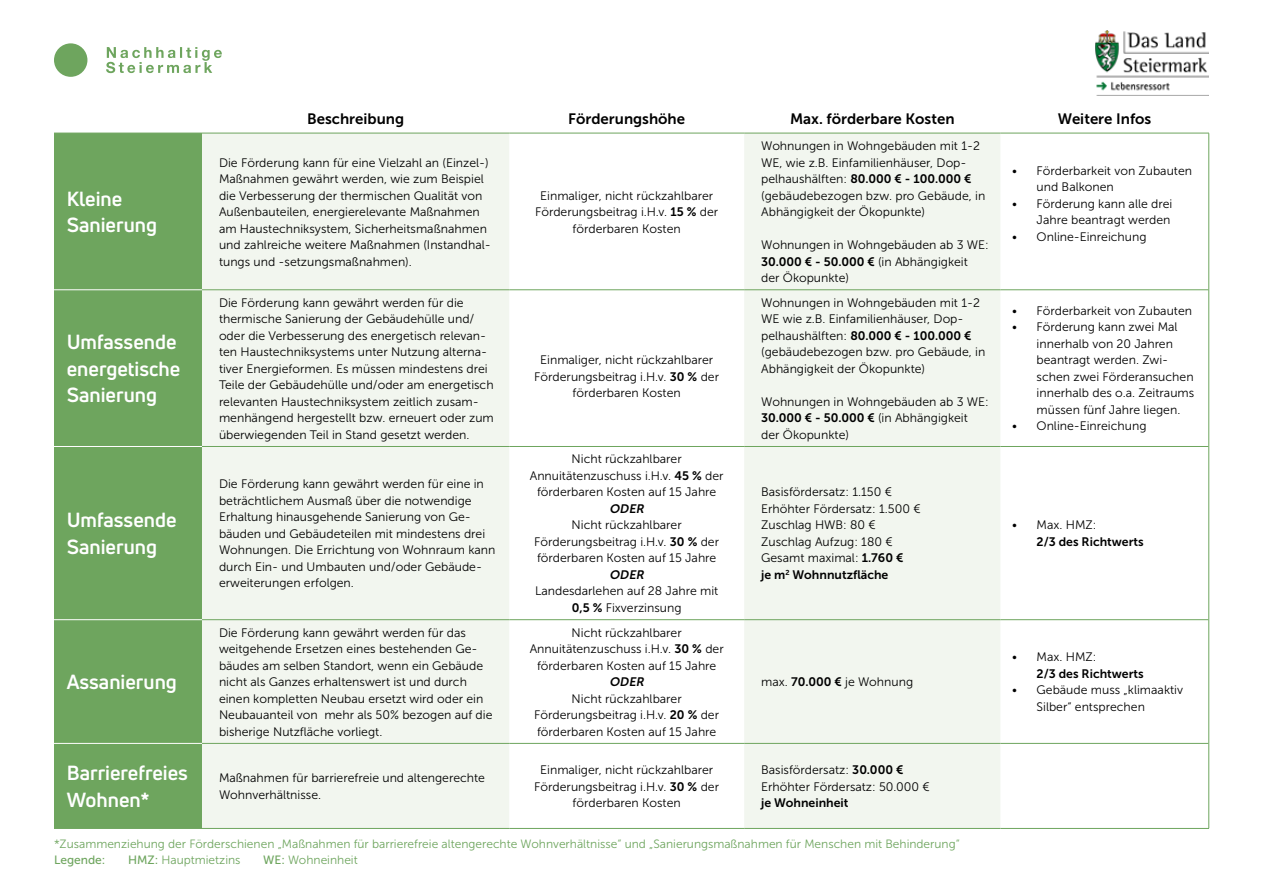
<style>
.page{position:relative;width:1263px;height:893px;background:#fff}
.page>*{position:absolute;margin:0;border:0;box-sizing:border-box;transform-origin:0 0}
.t1{font:700 19.95px/26.7px "Uni Neue";color:#fff}
.t2{font:15px "Museo Sans 700";color:#000}
.t3{font:12.3px/16.5px "Museo Sans 300";color:#000}
.t4{font:12.3px "Museo Sans 700";color:#000}
.t5{font:italic 12.3px "Museo Sans 700";color:#000}
.t6{font:12px "Museo Sans 300";color:#6ea55e}
.t7{font:12px "Museo Sans 500";color:#6ea55e}
.s1{font-family:"Museo Sans 700"}
.s2{font-family:"Museo Sans 300"}
.s3{font-family:"Museo Sans 500"}
</style>
<div class="page">
<div style="left:54px;top:134px;width:148px;height:694px;background:#6ea55e"></div>
<svg style="left:202px;top:134px;width:798px;height:694px;fill:#f2f6ef"></svg>
<hr style="left:54px;top:133px;width:148px;height:1px;background:#6ea55e">
<hr style="left:202px;top:133px;width:307px;height:1px;background:#6ea55e">
<hr style="left:509px;top:133px;width:235px;height:1px;background:#6ea55e">
<hr style="left:744px;top:133px;width:256px;height:1px;background:#6ea55e">
<hr style="left:1000px;top:133px;width:209px;height:1px;background:#6ea55e">
<hr style="left:202px;top:290px;width:307px;height:1px;background:#6ea55e">
<hr style="left:509px;top:290px;width:235px;height:1px;background:#6ea55e">
<hr style="left:744px;top:290px;width:256px;height:1px;background:#6ea55e">
<hr style="left:1000px;top:290px;width:208px;height:1px;background:#6ea55e">
<hr style="left:202px;top:446px;width:307px;height:1px;background:#6ea55e">
<hr style="left:509px;top:446px;width:235px;height:1px;background:#6ea55e">
<hr style="left:744px;top:446px;width:256px;height:1px;background:#6ea55e">
<hr style="left:1000px;top:446px;width:208px;height:1px;background:#6ea55e">
<hr style="left:202px;top:619px;width:307px;height:1px;background:#6ea55e">
<hr style="left:509px;top:619px;width:235px;height:1px;background:#6ea55e">
<hr style="left:744px;top:619px;width:256px;height:1px;background:#6ea55e">
<hr style="left:1000px;top:619px;width:208px;height:1px;background:#6ea55e">
<hr style="left:202px;top:743px;width:307px;height:1px;background:#6ea55e">
<hr style="left:509px;top:743px;width:235px;height:1px;background:#6ea55e">
<hr style="left:744px;top:743px;width:256px;height:1px;background:#6ea55e">
<hr style="left:1000px;top:743px;width:208px;height:1px;background:#6ea55e">
<hr style="left:54px;top:828px;width:148px;height:1px;background:#6ea55e">
<hr style="left:202px;top:828px;width:307px;height:1px;background:#6ea55e">
<hr style="left:509px;top:828px;width:235px;height:1px;background:#6ea55e">
<hr style="left:744px;top:828px;width:256px;height:1px;background:#6ea55e">
<hr style="left:1000px;top:828px;width:209px;height:1px;background:#6ea55e">
<hr style="left:1208px;top:133px;width:1px;height:157px;background:#6ea55e">
<hr style="left:1208px;top:290px;width:1px;height:156px;background:#6ea55e">
<hr style="left:1208px;top:446px;width:1px;height:174px;background:#6ea55e">
<hr style="left:1208px;top:620px;width:1px;height:123px;background:#6ea55e">
<hr style="left:1208px;top:743px;width:1px;height:85px;background:#6ea55e">
<hr style="left:54px;top:290px;width:148px;height:1px;background:#fff">
<hr style="left:54px;top:446px;width:148px;height:1px;background:#fff">
<hr style="left:54px;top:619px;width:148px;height:1px;background:#fff">
<hr style="left:54px;top:743px;width:148px;height:1px;background:#fff">
<svg style="left:106px;top:47px;width:116px;height:26px"></svg>
<div style="left:54px;top:43px;width:33px;height:34px;background:#6ea55e;border-radius:50%"></div>
<img style="left:1095px;top:31px;width:114px;height:65px">
<h1 class="t1" style="left:67px;top:185px;width:92px">Kleine<br>Sanierung</h1>
<h1 class="t1" style="left:67px;top:328px;width:115px">Umfassende energetische<br>Sanierung</h1>
<h1 class="t1" style="left:67px;top:506px;width:111px">Umfassende<br>Sanierung</h1>
<h1 class="t1" style="left:67px;top:668px;width:112px">Assanierung</h1>
<p class="t2" style="left:307px;top:110px;width:98px">Beschreibung</p>
<p class="t2" style="left:568px;top:110px;width:118px">Förderungshöhe</p>
<p class="t2" style="left:790px;top:110px;width:166px">Max. förderbare Kosten</p>
<p class="t2" style="left:1058px;top:110px;width:95px">Weitere Infos</p>
<p class="t3" style="left:219px;top:154px;width:273px">Die Förderung kann für eine Vielzahl an (Einzel-)<br>Maßnahmen gewährt werden, wie zum Beispiel die Verbesserung der thermischen Qualität von Außenbauteilen, energierelevante Maßnahmen am Haustechniksystem, Sicherheitsmaßnahmen und zahlreiche weitere Maßnahmen (Instandhal&shy;tungs und -setzungsmaßnahmen).</p>
<p class="t3" style="left:219px;top:294px;width:276px">Die Förderung kann gewährt werden für die thermische Sanierung der Gebäudehülle und/ oder die Verbesserung des energetisch relevan&shy;ten Haustechniksystems unter Nutzung alterna&shy;tiver Energieformen. Es müssen mindestens drei Teile der Gebäudehülle und/oder am energetisch relevanten Haustechniksystem zeitlich zusam&shy;menhängend hergestellt bzw. erneuert oder zum überwiegenden Teil in Stand gesetzt werden.</p>
<p class="t3" style="left:219px;top:476px;width:278px">Die Förderung kann gewährt werden für eine in beträchtlichem Ausmaß über die notwendige Erhaltung hinausgehende Sanierung von Ge&shy;bäuden und Gebäudeteilen mit mindestens drei Wohnungen. Die Errichtung von Wohnraum kann durch Ein- und Umbauten und/oder Gebäude&shy;erweiterungen erfolgen.</p>
<p class="t3" style="left:535px;top:187px;width:185px;text-align:center">Einmaliger, nicht rückzahlbarer<br>Förderungsbeitrag i.H.v. <span class="s1">15 %</span> der förderbaren Kosten</p>
<p class="t3" style="left:534px;top:352px;width:186px;text-align:center">Einmaliger, nicht rückzahlbarer<br>Förderungsbeitrag i.H.v. <span class="s1">30 %</span> der förderbaren Kosten</p>
<p class="t3" style="left:530px;top:451px;width:195px;text-align:center">Nicht rückzahlbarer<br>Annuitätenzuschuss i.H.v. <span class="s1">45 %</span> der förderbaren Kosten auf 15 Jahre</p>
<p class="t5" style="left:610px;top:502px;width:38px">ODER</p>
<p class="t3" style="left:534px;top:517px;width:186px;text-align:center">Nicht rückzahlbarer<br>Förderungsbeitrag i.H.v. <span class="s1">30 %</span> der förderbaren Kosten auf 15 Jahre</p>
<p class="t5" style="left:610px;top:568px;width:38px">ODER</p>
<p class="t3" style="left:535px;top:583px;width:185px;text-align:center">Landesdarlehen auf 28 Jahre mit<br><span class="s1">0,5 %</span> Fixverzinsung</p>
<p class="t3" style="left:219px;top:624px;width:275px">Die Förderung kann gewährt werden für das weitgehende Ersetzen eines bestehenden Ge&shy;bäudes am selben Standort, wenn ein Gebäude nicht als Ganzes erhaltenswert ist und durch einen kompletten Neubau ersetzt wird oder ein Neubauanteil von mehr als 50% bezogen auf die bisherige Nutzfläche vorliegt.</p>
<p class="t3" style="left:530px;top:624px;width:196px;text-align:center">Nicht rückzahlbarer<br>Annuitätenzuschuss i.H.v. <span class="s1">30 %</span> der förderbaren Kosten auf 15 Jahre</p>
<p class="t5" style="left:610px;top:675px;width:38px">ODER</p>
<p class="t3" style="left:534px;top:690px;width:186px;text-align:center">Nicht rückzahlbarer<br>Förderungsbeitrag i.H.v. <span class="s1">20 %</span> der förderbaren Kosten auf 15 Jahre</p>
<p class="t3" style="left:761px;top:138px;width:220px">Wohnungen in Wohngebäuden mit 1-2<br>WE, wie z.B. Einfamilienhäuser, Dop-</p>
<p class="t4" style="left:761px;top:172px;width:212px"><span class="s2">pelhaushälften:</span> 80.000 € - 100.000 €</p>
<p class="t3" style="left:761px;top:187px;width:226px">(gebäudebezogen bzw. pro Gebäude, in<br>Abhängigkeit der Ökopunkte)</p>
<p class="t3" style="left:761px;top:237px;width:229px">Wohnungen in Wohngebäuden ab 3 WE:</p>
<p class="t4" style="left:761px;top:254px;width:208px">30.000 € - 50.000 € <span class="s2">(in Abhängigkeit</span></p>
<p class="t3" style="left:761px;top:270px;width:89px">der Ökopunkte)</p>
<p class="t3" style="left:761px;top:294px;width:220px">Wohnungen in Wohngebäuden mit 1-2<br>WE wie z.B. Einfamilienhäuser, Dop-</p>
<p class="t4" style="left:761px;top:329px;width:212px"><span class="s2">pelhaushälften:</span> 80.000 € - 100.000 €</p>
<p class="t3" style="left:761px;top:344px;width:226px">(gebäudebezogen bzw. pro Gebäude, in<br>Abhängigkeit der Ökopunkte)</p>
<p class="t3" style="left:761px;top:393px;width:229px">Wohnungen in Wohngebäuden ab 3 WE:</p>
<p class="t4" style="left:761px;top:411px;width:208px">30.000 € - 50.000 € <span class="s2">(in Abhängigkeit</span></p>
<p class="t3" style="left:761px;top:426px;width:89px">der Ökopunkte)</p>
<p class="t3" style="left:761px;top:484px;width:161px">Basisfördersatz: 1.150 €<br>Erhöhter Fördersatz: 1.500 €<br>Zuschlag HWB: 80 €<br>Zuschlag Aufzug: 180 €<br>Gesamt maximal: <span class="s1">1.760 €</span></p>
<p class="t4" style="left:761px;top:568px;width:129px">je m<sup>2</sup> Wohnnutzfläche</p>
<p class="t3" style="left:1036px;top:162px;width:157px;text-indent:-25px">• Förderbarkeit von Zubauten und Balkonen</p>
<p class="t3" style="left:1012px;top:195px;width:162px;text-align:right">• Förderung kann alle drei<br>Jahre beantragt werden</p>
<p class="t3" style="left:1012px;top:228px;width:136px">• Online-Einreichung</p>
<p class="t3" style="left:1012px;top:303px;width:182px">• Förderbarkeit von Zubauten</p>
<p class="t3" style="left:1036px;top:319px;width:159px;text-indent:-25px">• Förderung kann zwei Mal innerhalb von 20 Jahren beantragt werden. Zwi&shy;schen zwei Förderansuchen innerhalb des o.a. Zeitraums müssen fünf Jahre liegen.</p>
<p class="t3" style="left:1012px;top:418px;width:136px">• Online-Einreichung</p>
<p class="t3" style="left:1012px;top:517px;width:86px">• Max. HMZ:</p>
<p class="t4" style="left:1036px;top:535px;width:109px">2/3 des Richtwerts</p>
<p class="t3" style="left:761px;top:674px;width:153px">max. <span class="s1">70.000 €</span> je Wohnung</p>
<p class="t3" style="left:1012px;top:649px;width:86px">• Max. HMZ:</p>
<p class="t4" style="left:1036px;top:667px;width:109px">2/3 des Richtwerts</p>
<p class="t3" style="left:1036px;top:682px;width:148px;text-indent:-25px">• Gebäude muss „klimaaktiv<br>Silber“ entsprechen</p>
<h1 class="t1" style="left:67px;top:759px;width:123px">Barrierefreies<br>Wohnen*</h1>
<p class="t3" style="left:219px;top:770px;width:268px">Maßnahmen für barrierefreie und altengerechte<br>Wohnverhältnisse.</p>
<p class="t3" style="left:534px;top:762px;width:186px;text-align:center">Einmaliger, nicht rückzahlbarer<br>Förderungsbeitrag i.H.v. <span class="s1">30 %</span> der förderbaren Kosten</p>
<p class="t3" style="left:761px;top:762px;width:170px">Basisfördersatz: <span class="s1">30.000 €<br></span>Erhöhter Fördersatz: 50.000 €</p>
<p class="t4" style="left:761px;top:796px;width:89px">je Wohneinheit</p>
<p class="t6" style="left:54px;top:838px;width:907px">*Zusammenziehung der Förderschienen „Maßnahmen für barrierefreie altengerechte Wohnverhältnisse“ und „Sanierungsmaßnahmen für Menschen mit Behinderung“</p>
<p class="t7" style="left:54px;top:853px;width:53px">Legende:</p>
<p class="t6" style="left:128px;top:853px;width:114px"><span class="s3">HMZ:</span> Hauptmietzins</p>
<p class="t6" style="left:263px;top:853px;width:96px"><span class="s3">WE:</span> Wohneinheit</p>
</div>
